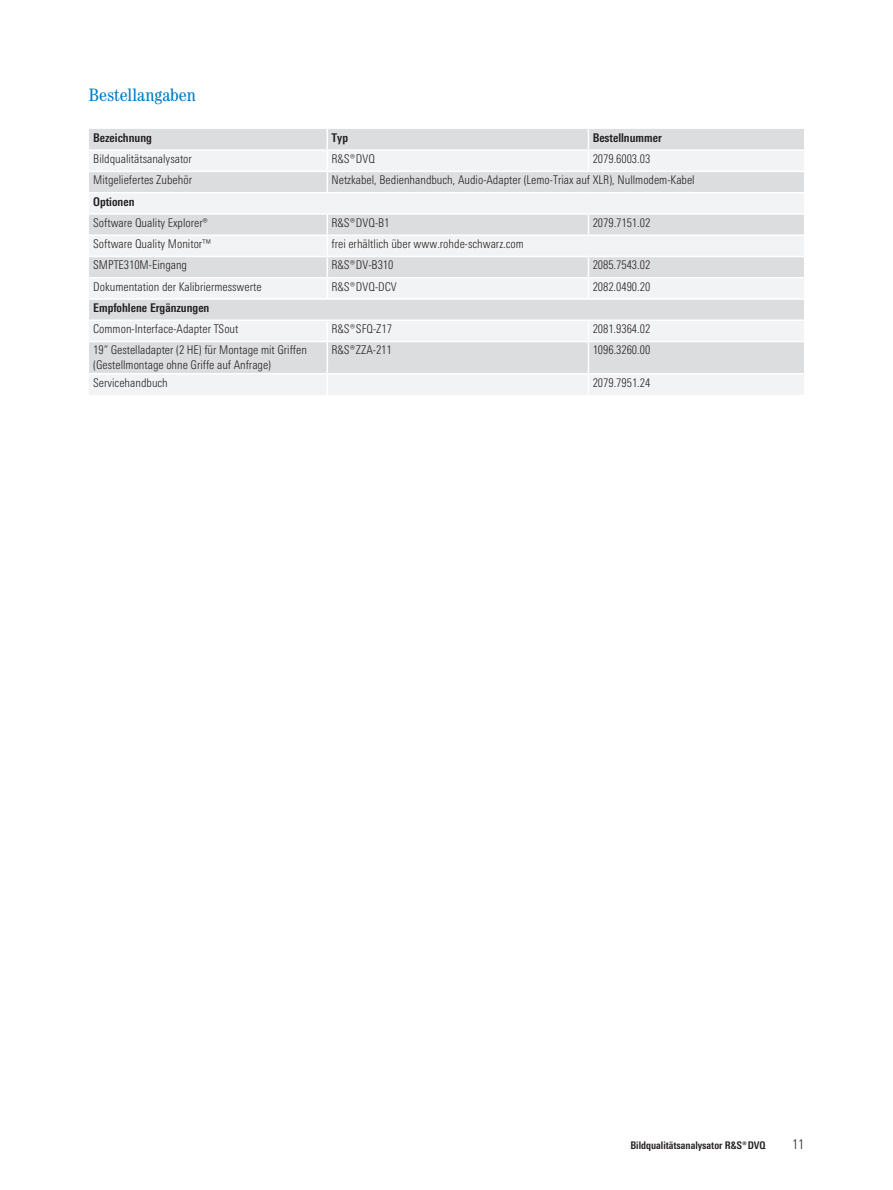
<style>
.page{position:relative;width:893px;height:1190px;background:#fff}
.page>*{position:absolute;margin:0;border:0;box-sizing:border-box;transform-origin:0 0}
.t1{font:condensed 18px "Century";letter-spacing:.005em;color:#007ec5}
.t2{font:300 13.5px "RS Univers Cond";color:#231f20}
.t3{font:300 12px/15px "RS Univers Cond";color:#231f20}
.t4{font:700 12px "RS Univers Cond";color:#231f20}
.t5{font:700 10.5px "RS Univers Cond";color:#231f20}
</style>
<div class="page">
<div style="left:89px;top:129px;width:714px;height:20px;background:#dcdddf"></div>
<svg style="left:89px;top:151px;width:714px;height:244px;fill:#f2f3f4"></svg>
<hr style="left:326px;top:129px;width:2px;height:20px;background:#fff">
<hr style="left:587px;top:129px;width:2px;height:20px;background:#fff">
<hr style="left:326px;top:151px;width:2px;height:20px;background:#fff">
<hr style="left:587px;top:151px;width:2px;height:20px;background:#fff">
<hr style="left:89px;top:171px;width:238px;height:1px;background:#fff">
<hr style="left:327px;top:171px;width:261px;height:1px;background:#fff">
<hr style="left:326px;top:172px;width:2px;height:20px;background:#fff">
<hr style="left:588px;top:171px;width:215px;height:1px;background:#fff">
<hr style="left:89px;top:192px;width:238px;height:1px;background:#fff">
<hr style="left:327px;top:192px;width:261px;height:1px;background:#fff">
<hr style="left:588px;top:192px;width:215px;height:1px;background:#fff">
<hr style="left:89px;top:213px;width:238px;height:2px;background:#fff">
<hr style="left:327px;top:213px;width:261px;height:2px;background:#fff">
<svg style="left:326px;top:215px;width:2px;height:19px"></svg>
<hr style="left:588px;top:213px;width:215px;height:2px;background:#fff">
<svg style="left:587px;top:215px;width:2px;height:19px"></svg>
<hr style="left:89px;top:234px;width:238px;height:2px;background:#fff">
<hr style="left:327px;top:234px;width:261px;height:2px;background:#fff">
<hr style="left:326px;top:236px;width:2px;height:20px;background:#fff">
<hr style="left:588px;top:234px;width:215px;height:2px;background:#fff">
<hr style="left:89px;top:256px;width:238px;height:1px;background:#fff">
<hr style="left:327px;top:256px;width:261px;height:1px;background:#fff">
<hr style="left:326px;top:257px;width:2px;height:20px;background:#fff">
<hr style="left:588px;top:256px;width:215px;height:1px;background:#fff">
<hr style="left:587px;top:257px;width:2px;height:20px;background:#fff">
<hr style="left:89px;top:277px;width:238px;height:1px;background:#fff">
<hr style="left:327px;top:277px;width:261px;height:1px;background:#fff">
<hr style="left:326px;top:278px;width:2px;height:20px;background:#fff">
<hr style="left:588px;top:277px;width:215px;height:1px;background:#fff">
<hr style="left:587px;top:278px;width:2px;height:20px;background:#fff">
<hr style="left:89px;top:298px;width:238px;height:2px;background:#fff">
<hr style="left:327px;top:298px;width:261px;height:2px;background:#fff">
<hr style="left:588px;top:298px;width:215px;height:2px;background:#fff">
<hr style="left:89px;top:319px;width:238px;height:2px;background:#fff">
<hr style="left:327px;top:319px;width:261px;height:2px;background:#fff">
<hr style="left:326px;top:321px;width:2px;height:20px;background:#fff">
<hr style="left:588px;top:319px;width:215px;height:2px;background:#fff">
<hr style="left:587px;top:321px;width:2px;height:20px;background:#fff">
<hr style="left:89px;top:341px;width:238px;height:1px;background:#fff">
<hr style="left:327px;top:341px;width:261px;height:1px;background:#fff">
<hr style="left:326px;top:342px;width:2px;height:31px;background:#fff">
<hr style="left:588px;top:341px;width:215px;height:1px;background:#fff">
<hr style="left:587px;top:342px;width:2px;height:31px;background:#fff">
<hr style="left:89px;top:373px;width:238px;height:1px;background:#fff">
<hr style="left:327px;top:373px;width:261px;height:1px;background:#fff">
<hr style="left:326px;top:374px;width:2px;height:21px;background:#fff">
<hr style="left:588px;top:373px;width:215px;height:1px;background:#fff">
<hr style="left:587px;top:374px;width:2px;height:21px;background:#fff">
<h1 class="t1" style="left:89px;top:84px;width:108px">Bestellangaben</h1>
<p class="t4" style="left:93px;top:130px;width:60px">Bezeichnung</p>
<p class="t4" style="left:331px;top:130px;width:18px">Typ</p>
<p class="t4" style="left:592px;top:130px;width:71px">Bestellnummer</p>
<p class="t3" style="left:93px;top:151px;width:100px">Bildqualitätsanalysator</p>
<p class="t3" style="left:331px;top:151px;width:45px">¸DVQ</p>
<p class="t3" style="left:592px;top:151px;width:59px">2079.6003.03</p>
<p class="t3" style="left:93px;top:173px;width:100px">Mitgeliefertes Zubehör</p>
<p class="t3" style="left:331px;top:173px;width:364px">Netzkabel, Bedienhandbuch, Audio-Adapter (Lemo-Triax auf XLR), Nullmodem-Kabel</p>
<p class="t4" style="left:93px;top:194px;width:43px">Optionen</p>
<p class="t3" style="left:93px;top:215px;width:116px">Software Quality Explorer®</p>
<p class="t3" style="left:331px;top:215px;width:59px">¸DVQ-B1</p>
<p class="t3" style="left:592px;top:215px;width:59px">2079.7151.02</p>
<p class="t3" style="left:93px;top:236px;width:119px">Software Quality Monitor™</p>
<p class="t3" style="left:331px;top:236px;width:194px">frei erhältlich über www.rohde-schwarz.com</p>
<p class="t3" style="left:93px;top:258px;width:95px">SMPTE310M-Eingang</p>
<p class="t3" style="left:331px;top:258px;width:63px">¸DV-B310</p>
<p class="t3" style="left:592px;top:258px;width:59px">2085.7543.02</p>
<p class="t3" style="left:93px;top:279px;width:170px">Dokumentation der Kalibriermesswerte</p>
<p class="t3" style="left:331px;top:279px;width:66px">¸DVQ-DCV</p>
<p class="t3" style="left:592px;top:279px;width:59px">2082.0490.20</p>
<p class="t4" style="left:93px;top:301px;width:118px">Empfohlene Ergänzungen</p>
<p class="t3" style="left:93px;top:321px;width:147px">Common-Interface-Adapter TSout</p>
<p class="t3" style="left:331px;top:321px;width:62px">¸SFQ-Z17</p>
<p class="t3" style="left:592px;top:321px;width:59px">2081.9364.02</p>
<p class="t3" style="left:93px;top:343px;width:215px">19“ Gestelladapter (2 HE) für Montage mit Griffen (Gestellmontage ohne Griffe auf Anfrage)</p>
<p class="t3" style="left:331px;top:343px;width:62px">¸ZZA-211</p>
<p class="t3" style="left:592px;top:343px;width:59px">1096.3260.00</p>
<p class="t3" style="left:93px;top:375px;width:76px">Servicehandbuch</p>
<p class="t3" style="left:592px;top:375px;width:58px">2079.7951.24</p>
<p class="t5" style="left:630px;top:1139px;width:137px">Bildqualitätsanalysator ¸DVQ</p>
<p class="t2" style="left:791px;top:1136px;width:13px">11</p>
</div>
